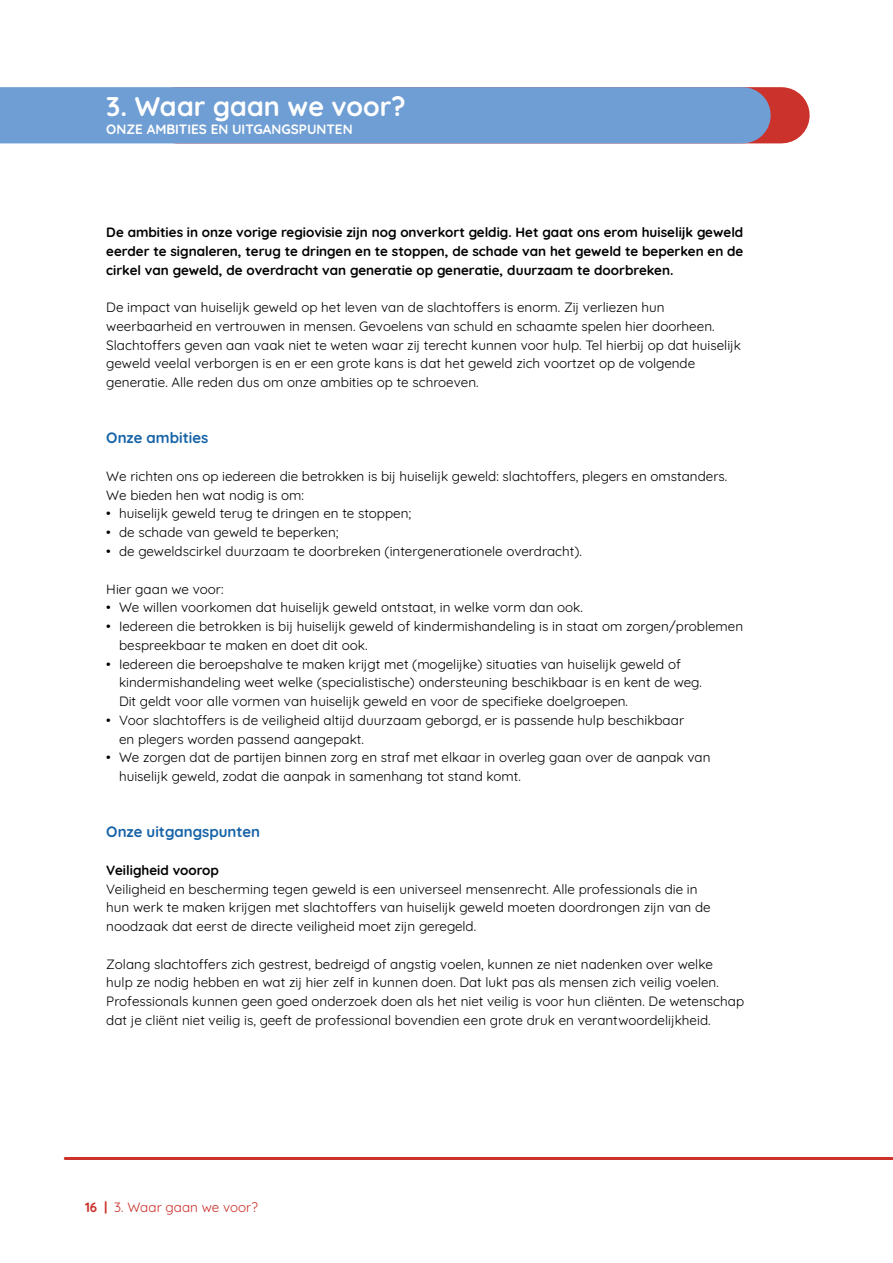
<style>
.page{position:relative;width:893px;height:1263px;background:#fff}
.page>*{position:absolute;margin:0;border:0;box-sizing:border-box;transform-origin:0 0}
.t1{font:300 27px "Quicksand";color:#fff}
.t2{font:300 15px "Quicksand";color:#1663a7}
.t3{font:300 13.5px/18.8px "Quicksand";color:#000}
.t4{font:300 13.5px "Quicksand";color:#fff}
.t5{font:300 13.5px "Quicksand";color:#cb322c}
</style>
<div class="page">
<svg style="left:743px;top:87px;width:38px;height:56px;background:#96708c"></svg>
<div style="left:0;top:87px;width:743px;height:56px;background:#6f9ed4"></div>
<hr style="left:64px;top:1157px;width:829px;height:3px;background:#cb322c">
<h1 class="t1" style="left:106px;top:85px;width:301px">3. Waar gaan we voor?</h1>
<p class="t4" style="left:106px;top:119px;width:248px">ONZE AMBITIES EN UITGANGSPUNTEN</p>
<p class="t3" style="left:106px;top:222px;width:639px;text-align:justify">De ambities in onze vorige regiovisie zijn nog onverkort geldig. Het gaat ons erom huiselijk geweld eerder te signaleren, terug te dringen en te stoppen, de schade van het geweld te beperken en de cirkel van geweld, de overdracht van generatie op generatie, duurzaam te doorbreken.</p>
<p class="t3" style="left:106px;top:297px;width:636px">De impact van huiselijk geweld op het leven van de slachtoffers is enorm. Zij verliezen hun weerbaarheid en vertrouwen in mensen. Gevoelens van schuld en schaamte spelen hier doorheen.<br>Slachtoffers geven aan vaak niet te weten waar zij terecht kunnen voor hulp. Tel hierbij op dat huiselijk geweld veelal verborgen is en er een grote kans is dat het geweld zich voortzet op de volgende generatie. Alle reden dus om onze ambities op te schroeven.</p>
<p class="t2" style="left:106px;top:426px;width:103px">Onze ambities</p>
<p class="t3" style="left:106px;top:465px;width:622px">We richten ons op iedereen die betrokken is bij huiselijk geweld: slachtoffers, plegers en omstanders.<br>We bieden hen wat nodig is om:</p>
<p class="t3" style="left:106px;top:503px;width:306px">• huiselijk geweld terug te dringen en te stoppen;</p>
<p class="t3" style="left:106px;top:522px;width:234px">• de schade van geweld te beperken;</p>
<p class="t3" style="left:106px;top:540px;width:477px">• de geweldscirkel duurzaam te doorbreken (intergenerationele overdracht).</p>
<p class="t3" style="left:106px;top:578px;width:119px">Hier gaan we voor:</p>
<p class="t3" style="left:106px;top:597px;width:478px">• We willen voorkomen dat huiselijk geweld ontstaat, in welke vorm dan ook.</p>
<p class="t3" style="left:119px;top:615px;width:626px;text-indent:-13px">• Iedereen die betrokken is bij huiselijk geweld of kindermishandeling is in staat om zorgen/problemen bespreekbaar te maken en doet dit ook.</p>
<p class="t3" style="left:119px;top:653px;width:584px;text-indent:-13px">• Iedereen die beroepshalve te maken krijgt met (mogelijke) situaties van huiselijk geweld of kindermishandeling weet welke (specialistische) ondersteuning beschikbaar is en kent de weg.<br>Dit geldt voor alle vormen van huiselijk geweld en voor de specifieke doelgroepen.</p>
<p class="t3" style="left:119px;top:709px;width:567px;text-indent:-13px">• Voor slachtoffers is de veiligheid altijd duurzaam geborgd, er is passende hulp beschikbaar en plegers worden passend aangepakt.</p>
<p class="t3" style="left:119px;top:747px;width:593px;text-indent:-13px">• We zorgen dat de partijen binnen zorg en straf met elkaar in overleg gaan over de aanpak van huiselijk geweld, zodat die aanpak in samenhang tot stand komt.</p>
<p class="t2" style="left:106px;top:820px;width:155px">Onze uitgangspunten</p>
<p class="t3" style="left:106px;top:859px;width:606px">Veiligheid voorop<br>Veiligheid en bescherming tegen geweld is een universeel mensenrecht. Alle professionals die in hun werk te maken krijgen met slachtoffers van huiselijk geweld moeten doordrongen zijn van de noodzaak dat eerst de directe veiligheid moet zijn geregeld.</p>
<p class="t3" style="left:106px;top:953px;width:639px">Zolang slachtoffers zich gestrest, bedreigd of angstig voelen, kunnen ze niet nadenken over welke<br>hulp ze nodig hebben en wat zij hier zelf in kunnen doen. Dat lukt pas als mensen zich veilig voelen.<br>Professionals kunnen geen goed onderzoek doen als het niet veilig is voor hun cliënten. De wetenschap dat je cliënt niet veilig is, geeft de professional bovendien een grote druk en verantwoordelijkheid.</p>
<p class="t5" style="left:85px;top:1197px;width:174px">16 | 3. Waar gaan we voor?</p>
</div>
